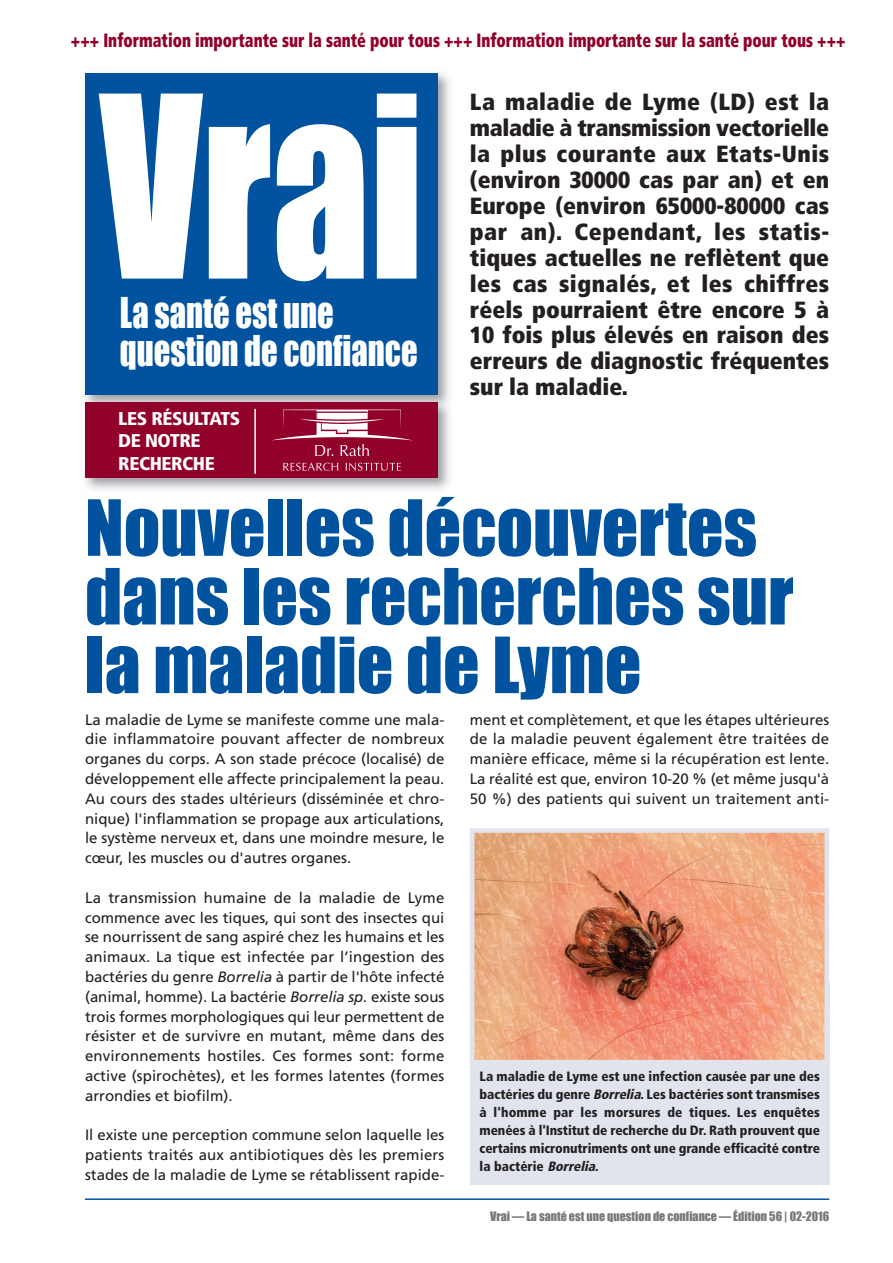
<style>
.page{position:relative;width:893px;height:1263px;background:#fff}
.page>*{position:absolute;margin:0;border:0;box-sizing:border-box;transform-origin:0 0}
.t1{font:234px "Impact";color:#fff;scale:.83 1}
.t2{font:71.55px/68.7px "Impact";color:#0153a0}
.t3{font:39px/37.5px "Impact";color:#fff;scale:.83 1}
.t4{font:900 condensed 23.4px/26px "Frutiger LT";color:#231f20;text-align:justify}
.t5{font:900 condensed 19.2px "Frutiger LT";color:#91012a;scale:.82 1}
.t6{font:900 condensed 18.6px/22.5px "Frutiger LT";letter-spacing:-.025em;color:#fff;scale:1.05 1}
.t7{font:15px/19.8px "Frutiger LT";color:#231f20;text-align:justify}
.t8{font:900 condensed 13.5px/18px "Frutiger LT";letter-spacing:-.01em;color:#231f20;text-align:justify}
.t9{font:12px "Impact";color:#76787b}
.s1{font-style:italic}
</style>
<div class="page">
<img style="left:85px;top:73px;width:365px;height:417px">
<div style="left:85px;top:74px;width:353px;height:321px;background:#0153a0"></div>
<div style="left:85px;top:402px;width:353px;height:76px;background:#91012a"></div>
<svg style="left:283px;top:463px;width:55px;height:8px"></svg>
<svg style="left:346px;top:463px;width:55px;height:8px"></svg>
<svg style="left:271px;top:409px;width:142px;height:47px"></svg>
<img style="left:317px;top:413px;width:50px;height:6px">
<img style="left:322px;top:423px;width:46px;height:10px">
<hr style="left:254px;top:409px;width:2px;height:65px;background:#fff">
<hr style="left:85px;top:1198px;width:744px;height:2px;background:#0153a0">
<div style="left:470px;top:983px;width:359px;height:202px;background:#e1e4ed"></div>
<img style="left:475px;top:833px;width:349px;height:226px">
<div style="left:470px;top:828px;width:359px;height:236px;border:4px solid #e1e4ed"></div>
<p class="t5" style="left:71px;top:33px;width:946px">+++ Information importante sur la santé pour tous +++ Information importante sur la santé pour tous +++</p>
<h1 class="t1" style="left:100px;top:43px;width:391px">Vrai</h1>
<h3 class="t3" style="left:120px;top:294px;width:360px">La santé est une question de confiance</h3>
<p class="t6" style="left:118px;top:408px;width:118px">LES RÉSULTATS<br>DE NOTRE<br>RECHERCHE</p>
<p class="t4" style="left:470px;top:91px;width:361px">La maladie de Lyme (LD) est la maladie à transmission vectorielle la plus courante aux Etats-Unis (environ 30000 cas par an) et en Europe (environ 65000-80000 cas par an). Cependant, les statis&shy;tiques actuelles ne reflètent que les cas signalés, et les chiffres réels pourraient être encore 5 à 10 fois plus élevés en raison des erreurs de diagnostic fréquentes sur la maladie.</p>
<h2 class="t2" style="left:85px;top:493px;width:710px">Nouvelles découvertes dans les recherches sur la maladie de Lyme</h2>
<p class="t7" style="left:85px;top:711px;width:361px">La maladie de Lyme se manifeste comme une mala&shy;die inflammatoire pouvant affecter de nombreux organes du corps. A son stade précoce (localisé) de développement elle affecte principalement la peau.<br>Au cours des stades ultérieurs (disséminée et chro&shy;nique) l'inflammation se propage aux articulations, le système nerveux et, dans une moindre mesure, le cœur, les muscles ou d'autres organes.</p>
<p class="t7" style="left:85px;top:889px;width:361px">La transmission humaine de la maladie de Lyme commence avec les tiques, qui sont des insectes qui se nourrissent de sang aspiré chez les humains et les animaux. La tique est infectée par l’ingestion des bactéries du genre <span class="s1">Borrelia</span> à partir de l'hôte infecté (animal, homme). La bactérie <span class="s1">Borrelia sp.</span> existe sous trois formes morphologiques qui leur permettent de résister et de survivre en mutant, même dans des environnements hostiles. Ces formes sont: forme active (spirochètes), et les formes latentes (formes arrondies et biofilm).</p>
<p class="t7" style="left:85px;top:1126px;width:361px">Il existe une perception commune selon laquelle les patients traités aux antibiotiques dès les premiers stades de la maladie de Lyme se rétablissent rapide-</p>
<p class="t7" style="left:470px;top:711px;width:361px">ment et complètement, et que les étapes ultérieures de la maladie peuvent également être traitées de manière efficace, même si la récupération est lente.<br>La réalité est que, environ 10-20 % (et même jusqu'à 50 %) des patients qui suivent un traitement anti-</p>
<p class="t8" style="left:480px;top:1069px;width:342px">La maladie de Lyme est une infection causée par une des bactéries du genre <span class="s1">Borrelia</span>. Les bactéries sont transmises à l'homme par les morsures de tiques. Les enquêtes menées à l'Institut de recherche du Dr. Rath prouvent que certains micronutriments ont une grande efficacité contre la bactérie <span class="s1">Borrelia</span>.</p>
<p class="t9" style="left:490px;top:1209px;width:340px">Vrai — La santé est une question de confiance — édition 56 | 02-2016</p>
</div>
